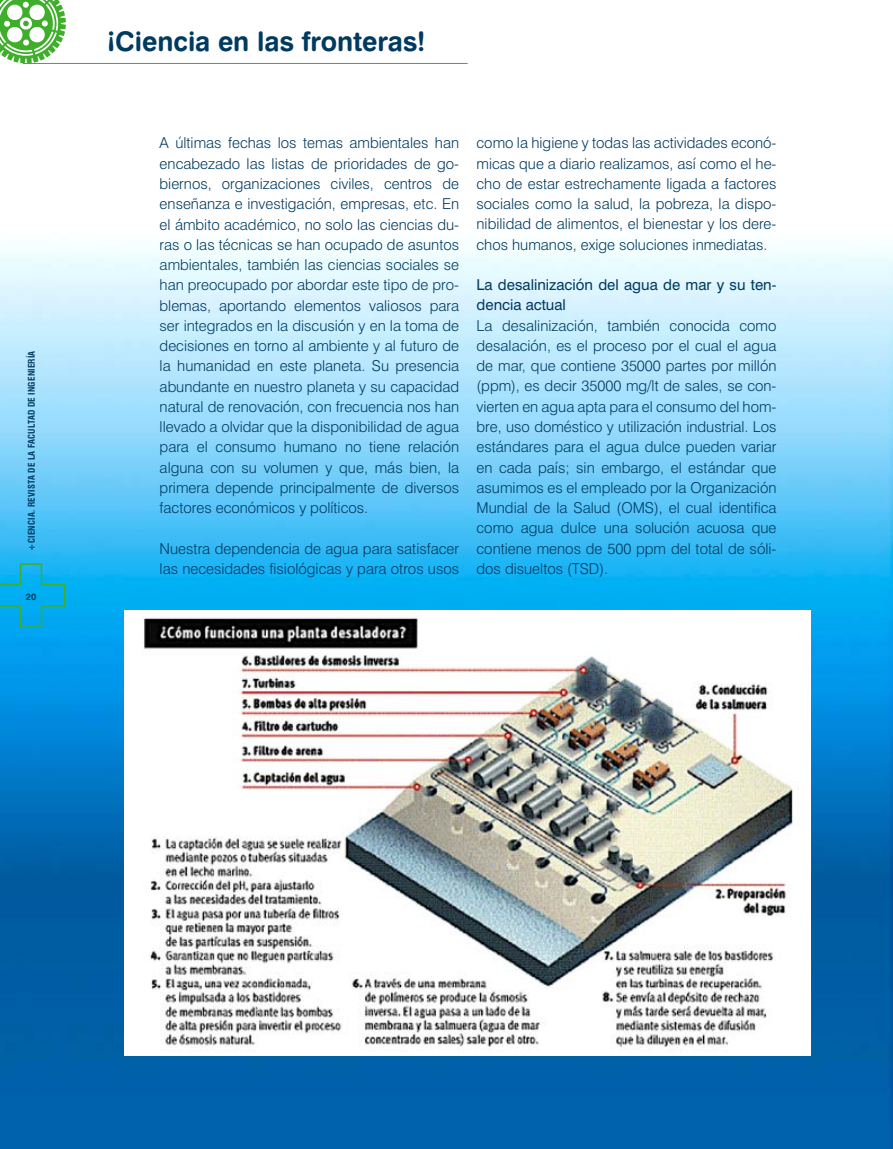
<style>
.page{position:relative;width:893px;height:1149px;background:#fff}
.page>*{position:absolute;margin:0;border:0;box-sizing:border-box;transform-origin:0 0}
.t1{font:27px "Swiss 721 BT Bold Rounded";letter-spacing:-.005em;color:#003a60}
.t2{font:300 15px/20.2px "Swiss 721 BT";color:#003a60;text-align:justify}
.t3{font:15px/20.2px "Swiss 721 BT";color:#003a60}
.t4{font:9.15px "Swiss 721 BT Bold Rounded";color:#003a60}
.t5{font:700 condensed 9px "Swiss 721 BT";letter-spacing:.02em;color:#003a60}
</style>
<div class="page">
<img style="left:0;top:62px;width:893px;height:1086px">
<img style="left:125px;top:610px;width:686px;height:445px">
<svg style="left:0;top:562px;width:66px;height:66px;background:#0aade2"></svg>
<svg style="left:0;top:0;width:66px;height:63px"></svg>
<hr style="left:23px;top:63px;width:444px;height:1px;background:#3fae2a">
<p class="t5" style="left:26px;top:550px;width:201px;rotate:-90deg">+CIENCIA. REVISTA DE LA FACULTAD DE INGENIERÍA</p>
<p class="t4" style="left:26px;top:590px;width:12px">20</p>
<h1 class="t1" style="left:107px;top:24px;width:320px">¡Ciencia en las fronteras!</h1>
<p class="t2" style="left:160px;top:133px;width:301px">A últimas fechas los temas ambientales han encabezado las listas de prioridades de go&shy;biernos, organizaciones civiles, centros de enseñanza e investigación, empresas, etc. En el ámbito académico, no solo las ciencias du&shy;ras o las técnicas se han ocupado de asuntos ambientales, también las ciencias sociales se han preocupado por abordar este tipo de pro&shy;blemas, aportando elementos valiosos para ser integrados en la discusión y en la toma de decisiones en torno al ambiente y al futuro de la humanidad en este planeta. Su presencia abundante en nuestro planeta y su capacidad natural de renovación, con frecuencia nos han llevado a olvidar que la disponibilidad de agua para el consumo humano no tiene relación alguna con su volumen y que, más bien, la primera depende principalmente de diversos factores económicos y políticos.</p>
<p class="t2" style="left:160px;top:538px;width:301px">Nuestra dependencia de agua para satisfacer las necesidades fisiológicas y para otros usos</p>
<p class="t2" style="left:477px;top:133px;width:301px">como la higiene y todas las actividades econó&shy;micas que a diario realizamos, así como el he&shy;cho de estar estrechamente ligada a factores sociales como la salud, la pobreza, la dispo&shy;nibilidad de alimentos, el bienestar y los dere&shy;chos humanos, exige soluciones inmediatas.</p>
<p class="t3" style="left:477px;top:274px;width:301px">La desalinización del agua de mar y su ten&shy;dencia actual</p>
<p class="t2" style="left:477px;top:315px;width:301px">La desalinización, también conocida como desalación, es el proceso por el cual el agua de mar, que contiene 35000 partes por millón (ppm), es decir 35000 mg/lt de sales, se con&shy;vierten en agua apta para el consumo del hom&shy;bre, uso doméstico y utilización industrial. Los estándares para el agua dulce pueden variar en cada país; sin embargo, el estándar que asumimos es el empleado por la Organización Mundial de la Salud (OMS), el cual identifica como agua dulce una solución acuosa que contiene menos de 500 ppm del total de sóli&shy;dos disueltos (TSD).</p>
</div>
